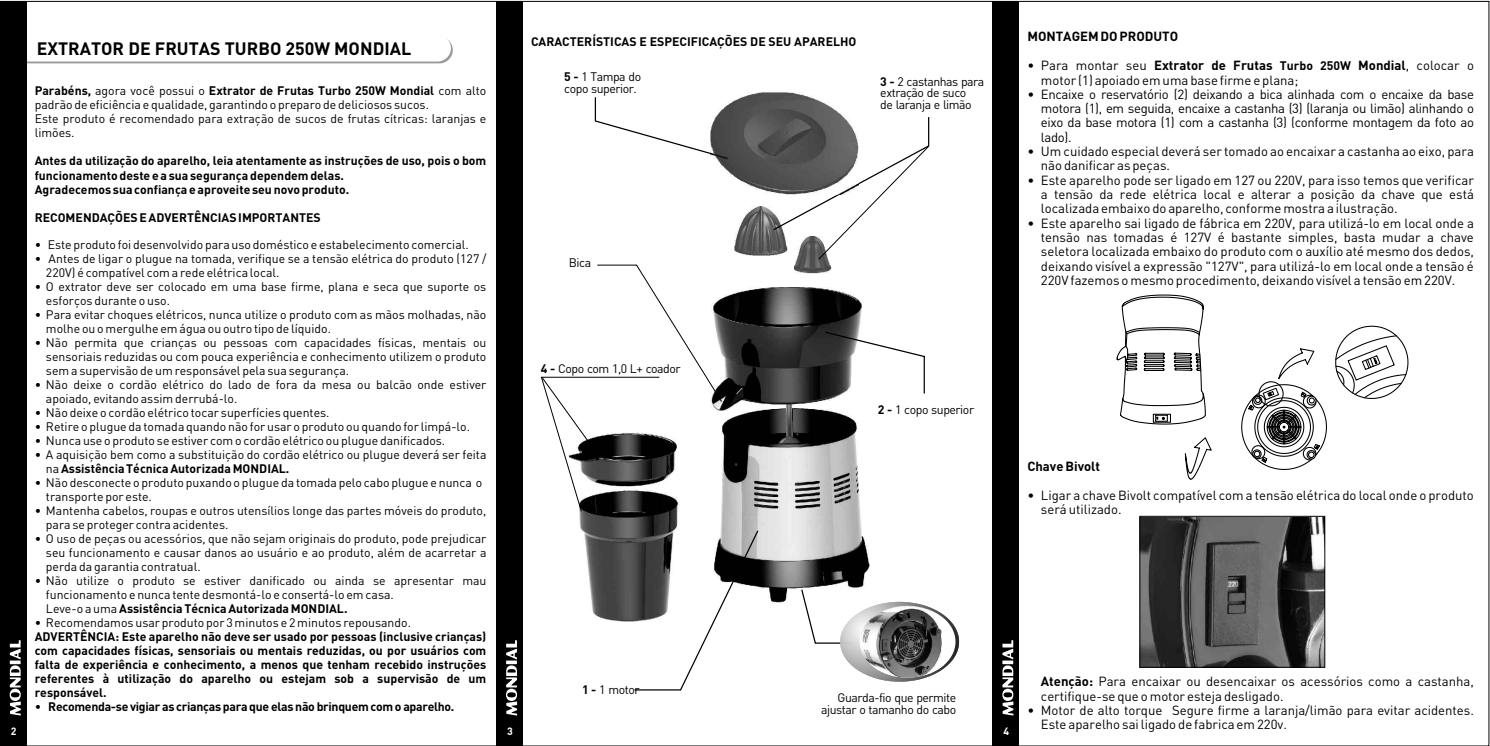
<style>
.page{position:relative;width:1490px;height:746px;background:#fff}
.page>*{position:absolute;margin:0;border:0;box-sizing:border-box;transform-origin:0 0}
.t1{font:700 17.68px "DIN";color:#000}
.t2{font:13.12px/14.3px "DIN";color:#000}
.t3{font:700 13.12px "DIN";color:#000}
.t4{font:12.25px/14px "DIN";color:#000}
.t5{font:700 12.25px/14px "DIN";color:#000}
.t6{font:12.25px/11.9px "DIN";letter-spacing:-.04em;color:#000}
.t7{font:700 12.25px "DIN";letter-spacing:-.025em;color:#000}
.t8{font:12.25px/11.9px "DIN";letter-spacing:-.035em;color:#000}
.t9{font:700 10.5px "DIN";color:#fff}
.s1{font-weight:700}
.s2{font-weight:400}
.s3{font-weight:700;font-size:12.25px}
</style>
<div class="page">
<img style="left:794px;top:260px;width:37px;height:13px">
<img style="left:734px;top:206px;width:39px;height:49px">
<hr style="left:0;top:1px;width:1488px;height:1px;background:#000">
<hr style="left:1488px;top:1px;width:1px;height:745px;background:#000">
<hr style="left:0;top:745px;width:1488px;height:1px;background:#000">
<img style="left:579px;top:288px;width:290px;height:333px">
<svg style="left:26px;top:35px;width:427px;height:28px"></svg>
<div style="left:0;top:1px;width:26px;height:745px;background:#000"></div>
<svg style="left:10px;top:640px;width:11px;height:75px"></svg>
<div style="left:992px;top:1px;width:26px;height:745px;background:#000"></div>
<div style="left:496px;top:1px;width:26px;height:745px;background:#000"></div>
<svg style="left:1002px;top:640px;width:11px;height:75px"></svg>
<svg style="left:506px;top:640px;width:11px;height:75px"></svg>
<svg style="left:824px;top:331px;width:100px;height:62px"></svg>
<svg style="left:594px;top:97px;width:116px;height:57px"></svg>
<svg style="left:634px;top:530px;width:124px;height:160px"></svg>
<svg style="left:801px;top:589px;width:158px;height:92px"></svg>
<div style="left:859px;top:605px;width:96px;height:72px;background:#fff;border-radius:50%"></div>
<img style="left:859px;top:605px;width:84px;height:72px">
<svg style="left:1116px;top:294px;width:292px;height:185px"></svg>
<img style="left:1140px;top:516px;width:184px;height:150px">
<hr style="left:1139px;top:515px;width:185px;height:1px;background:#000">
<hr style="left:1324px;top:516px;width:1px;height:151px;background:#000">
<hr style="left:1139px;top:666px;width:185px;height:1px;background:#000">
<hr style="left:1139px;top:516px;width:1px;height:151px;background:#000">
<img style="left:710px;top:92px;width:134px;height:100px">
<svg style="left:773px;top:117px;width:156px;height:143px"></svg>
<svg style="left:541px;top:264px;width:181px;height:247px"></svg>
<p class="t9" style="left:11px;top:727px;width:7px">2</p>
<h1 class="t1" style="left:37px;top:42px;width:376px">EXTRATOR DE FRUTAS TURBO 250W MONDIAL</h1>
<p class="t5" style="left:531px;top:36px;width:327px">CARACTERÍSTICAS E ESPECIFICAÇÕES DE SEU APARELHO</p>
<p class="t4" style="left:35px;top:85px;width:453px"><span class="s1">Parabéns,</span> agora você possui o <span class="s1">Extrator de Frutas Turbo 250W Mondial</span> com alto padrão de eficiência e qualidade, garantindo o preparo de deliciosos sucos.<br>Este produto é recomendado para extração de sucos de frutas cítricas: laranjas e limões.</p>
<p class="t5" style="left:35px;top:155px;width:453px">Antes da utilização do aparelho, leia atentamente as instruções de uso, pois o bom funcionamento deste e a sua segurança dependem delas.<br>Agradecemos sua confiança e aproveite seu novo produto.</p>
<p class="t5" style="left:35px;top:211px;width:287px">RECOMENDAÇÕES E ADVERTÊNCIAS IMPORTANTES</p>
<p class="t4" style="left:35px;top:239px;width:435px">• Este produto foi desenvolvido para uso doméstico e estabelecimento comercial.</p>
<p class="t4" style="left:46px;top:253px;width:442px;text-indent:-11px">• Antes de ligar o plugue na tomada, verifique se a tensão elétrica do produto (127 /<br>220V) é compatível com a rede elétrica local.</p>
<p class="t4" style="left:46px;top:281px;width:442px;text-indent:-11px">• O extrator deve ser colocado em uma base firme, plana e seca que suporte os esforços durante o uso.</p>
<p class="t4" style="left:46px;top:309px;width:442px;text-indent:-11px">• Para evitar choques elétricos, nunca utilize o produto com as mãos molhadas, não molhe ou o mergulhe em água ou outro tipo de líquido.</p>
<p class="t4" style="left:46px;top:337px;width:442px;text-align:justify;text-indent:-11px">• Não permita que crianças ou pessoas com capacidades físicas, mentais ou sensoriais reduzidas ou com pouca experiência e conhecimento utilizem o produto sem a supervisão de um responsável pela sua segurança.</p>
<p class="t4" style="left:46px;top:378px;width:442px;text-indent:-11px">• Não deixe o cordão elétrico do lado de fora da mesa ou balcão onde estiver apoiado, evitando assim derrubá-lo.</p>
<p class="t4" style="left:35px;top:406px;width:296px">• Não deixe o cordão elétrico tocar superfícies quentes.</p>
<p class="t4" style="left:35px;top:420px;width:437px">• Retire o plugue da tomada quando não for usar o produto ou quando for limpá-lo.</p>
<p class="t4" style="left:35px;top:434px;width:412px">• Nunca use o produto se estiver com o cordão elétrico ou plugue danificados.</p>
<p class="t4" style="left:46px;top:448px;width:442px;text-indent:-11px">• A aquisição bem como a substituição do cordão elétrico ou plugue deverá ser feita na <span class="s1">Assistência Técnica Autorizada MONDIAL.</span></p>
<p class="t4" style="left:46px;top:476px;width:438px;text-indent:-11px">• Não desconecte o produto puxando o plugue da tomada pelo cabo plugue e nunca o transporte por este.</p>
<p class="t4" style="left:46px;top:504px;width:442px;text-indent:-11px">• Mantenha cabelos, roupas e outros utensílios longe das partes móveis do produto, para se proteger contra acidentes.</p>
<p class="t4" style="left:46px;top:532px;width:442px;text-align:justify;text-indent:-11px">• O uso de peças ou acessórios, que não sejam originais do produto, pode prejudicar seu funcionamento e causar danos ao usuário e ao produto, além de acarretar a perda da garantia contratual.</p>
<p class="t4" style="left:46px;top:574px;width:442px;text-indent:-11px">• Não utilize o produto se estiver danificado ou ainda se apresentar mau funcionamento e nunca tente desmontá-lo e consertá-lo em casa.<br>Leve-o a uma <span class="s1">Assistência Técnica Autorizada MONDIAL.</span></p>
<p class="t4" style="left:35px;top:616px;width:378px">• Recomendamos usar produto por 3 minutos e 2 minutos repousando.</p>
<p class="t5" style="left:35px;top:631px;width:453px;text-align:justify">ADVERTÊNCIA: Este aparelho não deve ser usado por pessoas (inclusive crianças) com capacidades físicas, sensoriais ou mentais reduzidas, ou por usuários com falta de experiência e conhecimento, a menos que tenham recebido instruções referentes à utilização do aparelho ou estejam sob a supervisão de um responsável.</p>
<p class="t7" style="left:35px;top:702px;width:421px"><span class="s2">•</span> Recomenda-se vigiar as crianças para que elas não brinquem com o aparelho.</p>
<p class="t8" style="left:564px;top:72px;width:78px"><span class="s1">5 -</span> 1 Tampa do copo superior.</p>
<p class="t4" style="left:569px;top:257px;width:24px">Bica</p>
<p class="t6" style="left:541px;top:364px;width:141px"><span class="s1">4 -</span> Copo com 1,0 L+ coador</p>
<p class="t4" style="left:582px;top:684px;width:59px"><span class="s1">1 -</span> 1 motor</p>
<p class="t6" style="left:880px;top:76px;width:106px"><span class="s1">3 -</span> 2 castanhas para extração de suco<br>de laranja e limão</p>
<p class="t6" style="left:878px;top:404px;width:98px"><span class="s1">2 -</span> 1 copo superior</p>
<p class="t6" style="left:821px;top:692px;width:137px;text-align:right">Guarda-fio que permite ajustar o tamanho do cabo</p>
<p class="t9" style="left:507px;top:727px;width:7px">3</p>
<p class="t9" style="left:1003px;top:727px;width:7px">4</p>
<p class="t3" style="left:1027px;top:32px;width:152px">MONTAGEM DO PRODUTO</p>
<p class="t2" style="left:1040px;top:60px;width:434px;text-indent:-14px">• Para montar seu <span class="s1">Extrator de Frutas</span> <span class="s3">Turbo 250W</span> <span class="s1">Mondial</span>, colocar o motor (1) apoiado em uma base firme e plana;</p>
<p class="t2" style="left:1040px;top:88px;width:434px;text-align:justify;text-indent:-14px">• Encaixe o reservatório (2) deixando a bica alinhada com o encaixe da base motora (1), em seguida, encaixe a castanha (3) (laranja ou limão) alinhando o eixo da base motora (1) com a castanha (3) (conforme montagem da foto ao lado).</p>
<p class="t2" style="left:1040px;top:145px;width:434px;text-indent:-14px">• Um cuidado especial deverá ser tomado ao encaixar a castanha ao eixo, para não danificar as peças.</p>
<p class="t2" style="left:1040px;top:174px;width:434px;text-align:justify;text-indent:-14px">• Este aparelho pode ser ligado em 127 ou 220V, para isso temos que verificar a tensão da rede elétrica local e alterar a posição da chave que está localizada embaixo do aparelho, conforme mostra a ilustração.</p>
<p class="t2" style="left:1040px;top:217px;width:434px;text-align:justify;text-indent:-14px">• Este aparelho sai ligado de fábrica em 220V, para utilizá-lo em local onde a tensão nas tomadas é 127V é bastante simples, basta mudar a chave seletora localizada embaixo do produto com o auxílio até mesmo dos dedos, deixando visível a expressão "127V", para utilizá-lo em local onde a tensão é 220V fazemos o mesmo procedimento, deixando visível a tensão em 220V.</p>
<p class="t3" style="left:1027px;top:462px;width:74px">Chave Bivolt</p>
<p class="t2" style="left:1040px;top:489px;width:434px;text-indent:-14px">• Ligar a chave Bivolt compatível com a tensão elétrica do local onde o produto será utilizado.</p>
<p class="t2" style="left:1040px;top:675px;width:434px"><span class="s1">Atenção:</span> Para encaixar ou desencaixar os acessórios como a castanha, certifique-se que o motor esteja desligado.</p>
<p class="t2" style="left:1040px;top:704px;width:434px;text-indent:-14px">• Motor de alto torque Segure firme a laranja/limão para evitar acidentes.<br>Este aparelho sai ligado de fabrica em 220v.</p>
</div>
